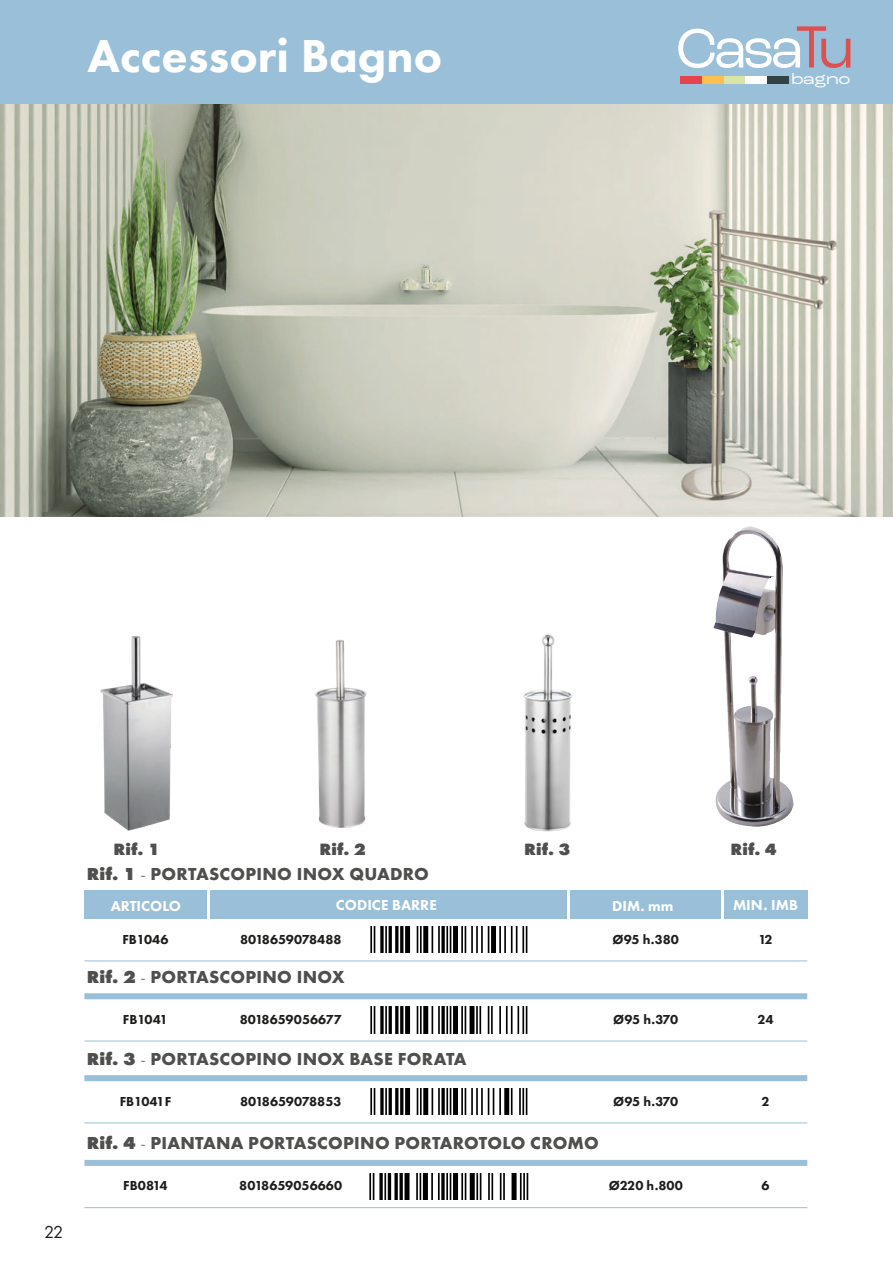
<style>
.page{position:relative;width:893px;height:1263px;background:#fff}
.page>*{position:absolute;margin:0;border:0;box-sizing:border-box;transform-origin:0 0}
.t1{font:800 48px "Futura PT";color:#fff}
.t2{font:700 18px "Futura PT";letter-spacing:.015em;color:#4f4f4e}
.t3{font:18px "Futura PT";color:#1d1d1b}
.t4{font:800 16.95px "Futura PT";letter-spacing:.01em;color:#4f4f4e}
.t5{font:expanded 15.6px "Roc Grotesk";color:#fff}
.t6{font:800 15px "Futura PT";color:#fff}
.t7{font:800 13.5px "Futura PT";color:#1d1d1b}
.s1{font-weight:800}
.s2{font-weight:300}
</style>
<div class="page">
<img style="left:0;top:104px;width:893px;height:413px">
<img style="left:714px;top:527px;width:34px;height:290px">
<img style="left:369px;top:1173px;width:160px;height:27px">
<img style="left:370px;top:926px;width:158px;height:27px">
<img style="left:370px;top:1007px;width:158px;height:26px">
<img style="left:370px;top:1088px;width:158px;height:27px">
<hr style="left:84px;top:960px;width:723px;height:1px;background:#99bfd9">
<hr style="left:84px;top:1041px;width:723px;height:1px;background:#99bfd9">
<hr style="left:84px;top:1122px;width:723px;height:1px;background:#99bfd9">
<hr style="left:84px;top:1207px;width:723px;height:1px;background:#99bfd9">
<div style="left:84px;top:891px;width:123px;height:28px;background:#99bfd9"></div>
<div style="left:570px;top:891px;width:151px;height:28px;background:#99bfd9"></div>
<div style="left:724px;top:891px;width:83px;height:28px;background:#99bfd9"></div>
<div style="left:210px;top:891px;width:357px;height:28px;background:#99bfd9"></div>
<div style="left:84px;top:993px;width:723px;height:6px;background:#99bfd9"></div>
<div style="left:84px;top:1075px;width:723px;height:6px;background:#99bfd9"></div>
<div style="left:84px;top:1160px;width:723px;height:6px;background:#99bfd9"></div>
<div style="left:0;top:0;width:893px;height:104px;background:#99bfd9"></div>
<svg style="left:678px;top:26px;width:172px;height:42px"></svg>
<div style="left:680px;top:77px;width:22px;height:7px;background:#e6434d"></div>
<div style="left:723px;top:77px;width:22px;height:7px;background:#d9e5a7"></div>
<div style="left:745px;top:77px;width:22px;height:7px;background:#fff"></div>
<div style="left:767px;top:77px;width:21px;height:7px;background:#354243"></div>
<div style="left:702px;top:77px;width:21px;height:7px;background:#fbc052"></div>
<img style="left:100px;top:636px;width:73px;height:195px">
<img style="left:315px;top:639px;width:52px;height:189px">
<img style="left:523px;top:634px;width:50px;height:198px">
<h1 class="t1" style="left:88px;top:26px;width:356px">Accessori Bagno</h1>
<p class="t5" style="left:791px;top:70px;width:61px">bagno</p>
<p class="t3" style="left:44px;top:1221px;width:21px">22</p>
<p class="t4" style="left:113px;top:838px;width:48px">Rif. 1</p>
<p class="t4" style="left:319px;top:838px;width:48px">Rif. 2</p>
<p class="t4" style="left:524px;top:838px;width:48px">Rif. 3</p>
<p class="t4" style="left:730px;top:838px;width:48px">Rif. 4</p>
<p class="t2" style="left:87px;top:863px;width:344px"><span class="s1">Rif. 1</span> <span class="s2">-</span> PORTASCOPINO INOX QUADRO</p>
<p class="t6" style="left:111px;top:896px;width:71px">ARTICOLO</p>
<p class="t6" style="left:336px;top:895px;width:102px">CODICE BARRE</p>
<p class="t6" style="left:612px;top:896px;width:63px">DIM. mm</p>
<p class="t6" style="left:733px;top:895px;width:67px">MIN. IMB</p>
<p class="t7" style="left:122px;top:931px;width:48px">FB1046</p>
<p class="t7" style="left:240px;top:931px;width:103px">8018659078488</p>
<p class="t7" style="left:613px;top:931px;width:68px">Ø95 h.380</p>
<p class="t7" style="left:758px;top:931px;width:16px">12</p>
<p class="t2" style="left:87px;top:965px;width:259px"><span class="s1">Rif. 2</span> <span class="s2">-</span> PORTASCOPINO INOX</p>
<p class="t7" style="left:123px;top:1011px;width:46px">FB1041</p>
<p class="t7" style="left:240px;top:1011px;width:104px">8018659056677</p>
<p class="t7" style="left:613px;top:1011px;width:66px">Ø95 h.370</p>
<p class="t7" style="left:757px;top:1011px;width:18px">24</p>
<p class="t2" style="left:87px;top:1047px;width:382px"><span class="s1">Rif. 3</span> <span class="s2">-</span> PORTASCOPINO INOX BASE FORATA</p>
<p class="t7" style="left:120px;top:1093px;width:53px">FB1041F</p>
<p class="t7" style="left:240px;top:1093px;width:103px">8018659078853</p>
<p class="t7" style="left:613px;top:1093px;width:66px">Ø95 h.370</p>
<p class="t7" style="left:761px;top:1093px;width:10px">2</p>
<p class="t2" style="left:87px;top:1132px;width:514px"><span class="s1">Rif. 4</span> <span class="s2">-</span> PIANTANA PORTASCOPINO PORTAROTOLO CROMO</p>
<p class="t7" style="left:123px;top:1177px;width:46px">FB0814</p>
<p class="t7" style="left:239px;top:1177px;width:104px">8018659056660</p>
<p class="t7" style="left:609px;top:1177px;width:76px">Ø220 h.800</p>
<p class="t7" style="left:761px;top:1177px;width:10px">6</p>
</div>
